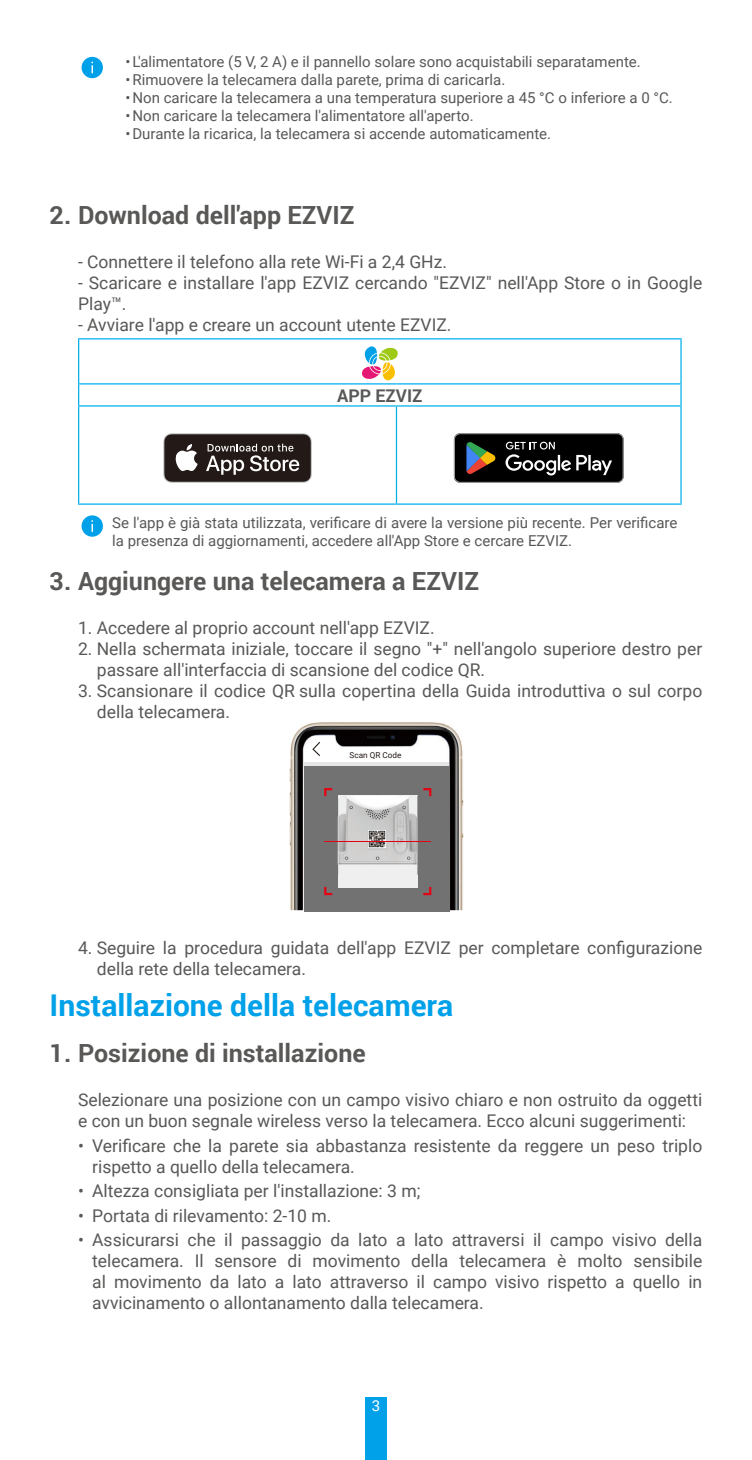
<style>
.page{position:relative;width:752px;height:1460px;background:#fff}
.page>*{position:absolute;margin:0;border:0;box-sizing:border-box;transform-origin:0 0}
.t1{font:700 30px "Roboto";color:#00a1e9}
.t2{font:700 25px "Roboto";color:#595857}
.t3{font:17.5px/21px "Roboto";color:#595857}
.t4{font:700 17.5px "Roboto";color:#595857}
.t5{font:15px/18px "Roboto";color:#595857}
.t6{font:15px "Roboto";color:#fff}
.t7{font:8.25px "Roboto";color:#231916}
</style>
<div class="page">
<div style="left:365px;top:1398px;width:21px;height:62px;background:#00a1e9"></div>
<div style="left:81px;top:57px;width:22px;height:21px;background:#00a1e9;border-radius:50%"></div>
<svg style="left:91px;top:62px;width:2px;height:11px"></svg>
<hr style="left:78px;top:338px;width:318px;height:1px;background:#00afec">
<hr style="left:78px;top:339px;width:1px;height:44px;background:#00afec">
<hr style="left:396px;top:338px;width:285px;height:1px;background:#00afec">
<hr style="left:680px;top:339px;width:1px;height:44px;background:#00afec">
<hr style="left:78px;top:383px;width:318px;height:1px;background:#00afec">
<svg style="left:78px;top:384px;width:1px;height:21px"></svg>
<hr style="left:396px;top:383px;width:285px;height:1px;background:#00afec">
<svg style="left:680px;top:384px;width:1px;height:21px"></svg>
<hr style="left:78px;top:405px;width:318px;height:2px;background:#00afec">
<hr style="left:78px;top:407px;width:1px;height:96px;background:#00afec">
<hr style="left:396px;top:405px;width:285px;height:2px;background:#00afec">
<hr style="left:395px;top:407px;width:2px;height:96px;background:#00afec">
<hr style="left:680px;top:407px;width:1px;height:96px;background:#00afec">
<hr style="left:78px;top:503px;width:318px;height:2px;background:#00afec">
<hr style="left:396px;top:503px;width:285px;height:2px;background:#00afec">
<svg style="left:362px;top:346px;width:36px;height:34px"></svg>
<svg style="left:163px;top:433px;width:149px;height:50px;background:#504846"></svg>
<svg style="left:453px;top:433px;width:170px;height:50px;background:#2a2a28"></svg>
<div style="left:81px;top:515px;width:22px;height:22px;background:#00a1e9;border-radius:50%"></div>
<svg style="left:91px;top:520px;width:2px;height:12px"></svg>
<img style="left:289px;top:722px;width:174px;height:188px">
<div style="left:303px;top:766px;width:146px;height:146px;background:#727272"></div>
<hr style="left:303px;top:762px;width:146px;height:4px;background:#e6e6e7">
<svg style="left:312px;top:742px;width:8px;height:14px"></svg>
<div style="left:338px;top:795px;width:79px;height:93px;background:#efeff0"></div>
<svg style="left:324px;top:788px;width:8px;height:8px"></svg>
<svg style="left:423px;top:788px;width:8px;height:8px"></svg>
<svg style="left:324px;top:887px;width:8px;height:8px"></svg>
<svg style="left:423px;top:887px;width:8px;height:8px"></svg>
<img style="left:337px;top:795px;width:81px;height:71px">
<img style="left:338px;top:796px;width:79px;height:3px">
<img style="left:368px;top:831px;width:17px;height:17px">
<hr style="left:324px;top:841px;width:106px;height:1px;background:#e60013">
<p class="t5" style="left:125px;top:52px;width:516px">• L'alimentatore (5 V, 2 A) e il pannello solare sono acquistabili separatamente.</p>
<p class="t5" style="left:125px;top:70px;width:381px">•Rimuovere la telecamera dalla parete, prima di caricarla.</p>
<p class="t5" style="left:125px;top:88px;width:548px">•Non caricare la telecamera a una temperatura superiore a 45 °C o inferiore a 0 °C.</p>
<p class="t5" style="left:125px;top:106px;width:349px">•Non caricare la telecamera l'alimentatore all'aperto.</p>
<p class="t5" style="left:125px;top:124px;width:427px">•Durante la ricarica, la telecamera si accende automaticamente.</p>
<h2 class="t2" style="left:50px;top:198px;width:306px">2. Download dell'app EZVIZ</h2>
<p class="t3" style="left:78px;top:251px;width:370px">- Connettere il telefono alla rete Wi-Fi a 2,4 GHz.</p>
<p class="t3" style="left:78px;top:272px;width:625px">- Scaricare e installare l'app EZVIZ cercando "EZVIZ" nell'App Store o in Google<br>Play™.</p>
<p class="t3" style="left:78px;top:314px;width:375px">- Avviare l'app e creare un account utente EZVIZ.</p>
<p class="t4" style="left:337px;top:384px;width:87px">APP EZVIZ</p>
<p class="t5" style="left:112px;top:513px;width:566px">Se l'app è già stata utilizzata, verificare di avere la versione più recente. Per verificare la presenza di aggiornamenti, accedere all'App Store e cercare EZVIZ.</p>
<h2 class="t2" style="left:50px;top:564px;width:430px">3. Aggiungere una telecamera a EZVIZ</h2>
<p class="t3" style="left:78px;top:617px;width:358px">1. Accedere al proprio account nell'app EZVIZ.</p>
<p class="t3" style="left:97px;top:638px;width:606px;text-indent:-19px">2. Nella schermata iniziale, toccare il segno "+" nell'angolo superiore destro per passare all'interfaccia di scansione del codice QR.</p>
<p class="t3" style="left:97px;top:680px;width:606px;text-indent:-19px">3. Scansionare il codice QR sulla copertina della Guida introduttiva o sul corpo della telecamera.</p>
<p class="t7" style="left:349px;top:749px;width:53px">Scan QR Code</p>
<p class="t3" style="left:97px;top:936px;width:606px;text-indent:-19px">4. Seguire la procedura guidata dell'app EZVIZ per completare configurazione della rete della telecamera.</p>
<h1 class="t1" style="left:50px;top:984px;width:405px">Installazione della telecamera</h1>
<h2 class="t2" style="left:50px;top:1036px;width:317px">1. Posizione di installazione</h2>
<p class="t3" style="left:78px;top:1089px;width:625px">Selezionare una posizione con un campo visivo chiaro e non ostruito da oggetti e con un buon segnale wireless verso la telecamera. Ecco alcuni suggerimenti:</p>
<p class="t3" style="left:92px;top:1134px;width:611px;text-indent:-14px">• Verificare che la parete sia abbastanza resistente da reggere un peso triplo rispetto a quello della telecamera.</p>
<p class="t3" style="left:78px;top:1180px;width:344px">• Altezza consigliata per l'installazione: 3 m;</p>
<p class="t3" style="left:78px;top:1204px;width:255px">• Portata di rilevamento: 2-10 m.</p>
<p class="t3" style="left:92px;top:1229px;width:611px;text-align:justify;text-indent:-14px">• Assicurarsi che il passaggio da lato a lato attraversi il campo visivo della telecamera. Il sensore di movimento della telecamera è molto sensibile al movimento da lato a lato attraverso il campo visivo rispetto a quello in avvicinamento o allontanamento dalla telecamera.</p>
<p class="t6" style="left:371px;top:1395px;width:10px">3</p>
</div>
